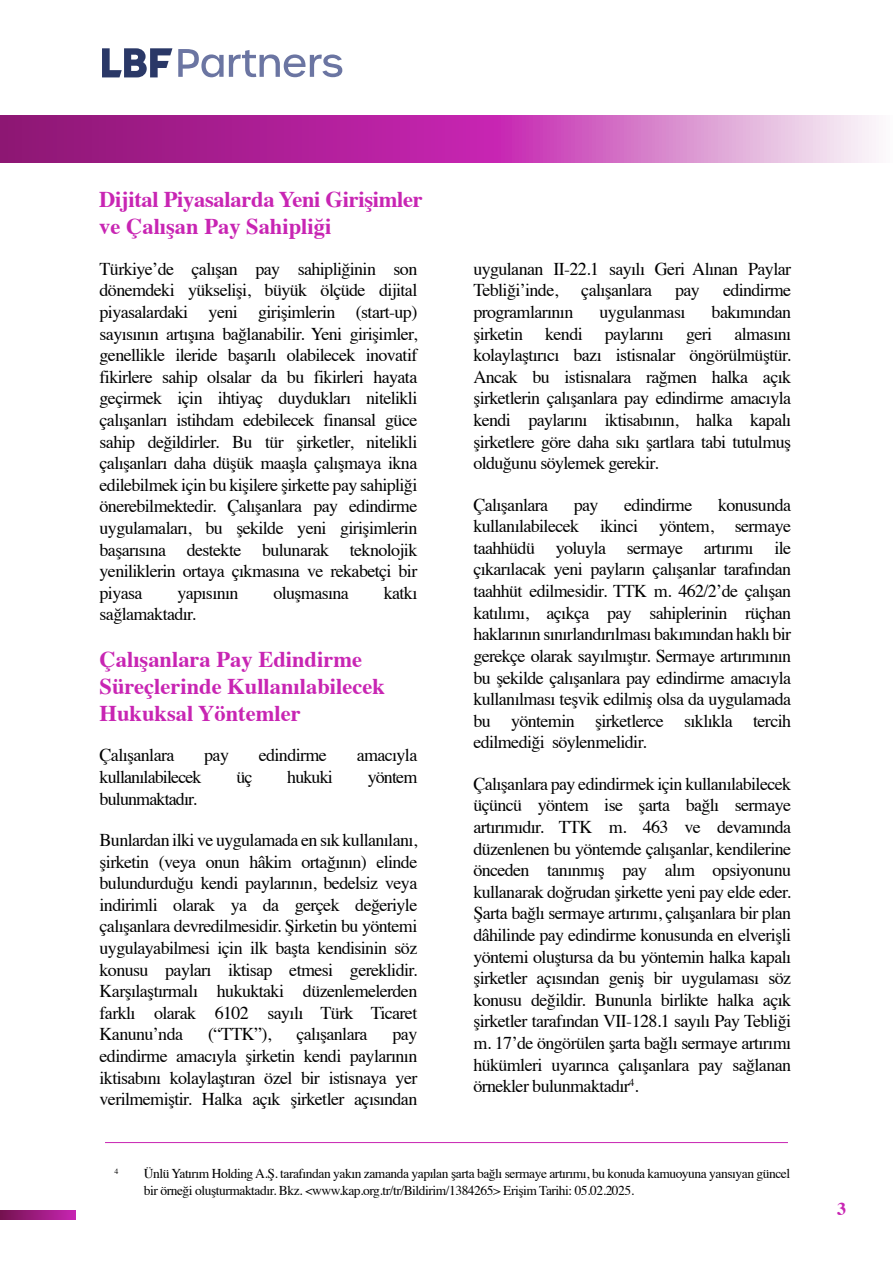
<style>
.page{position:relative;width:893px;height:1263px;background:#fff}
.page>*{position:absolute;margin:0;border:0;box-sizing:border-box;transform-origin:0 0}
.t1{font:700 22.5px/27px "Times";color:#c825b3}
.t2{font:18px/21.6px "Times";letter-spacing:-.035em;color:#000;text-align:justify}
.t3{font:700 18px "Times";color:#c825b3}
.t4{font:13.5px/16.2px "Times";letter-spacing:-.035em;color:#000}
.t5{font:7.8px "Times";color:#000}
</style>
<div class="page">
<svg style="left:102px;top:48px;width:70px;height:29px"></svg>
<svg style="left:178px;top:49px;width:164px;height:28px"></svg>
<hr style="left:105px;top:1142px;width:683px;height:1px;background:#c825b3">
<svg style="left:0;top:1210px;width:75px;height:9px"></svg>
<svg style="left:0;top:115px;width:876px;height:48px;background:#c050ae"></svg>
<p class="t1" style="left:99px;top:183px;width:325px">Dijital Piyasalarda Yeni Girişimler ve Çalışan Pay Sahipliği</p>
<p class="t2" style="left:100px;top:256px;width:319px">Türkiye’de çalışan pay sahipliğinin son dönemdeki yükselişi, büyük ölçüde dijital piyasalardaki yeni girişimlerin (start-up) sayısının artışına bağlanabilir. Yeni girişimler, genellikle ileride başarılı olabilecek inovatif fikirlere sahip olsalar da bu fikirleri hayata geçirmek için ihtiyaç duydukları nitelikli çalışanları istihdam edebilecek finansal güce sahip değildirler. Bu tür şirketler, nitelikli çalışanları daha düşük maaşla çalışmaya ikna edilebilmek için bu kişilere şirkette pay sahipliği önerebilmektedir. Çalışanlara pay edindirme uygulamaları, bu şekilde yeni girişimlerin başarısına destekte bulunarak teknolojik yeniliklerin ortaya çıkmasına ve rekabetçi bir piyasa</p>
<p class="t2" style="left:177px;top:580px;width:63px">yapısının</p>
<p class="t2" style="left:273px;top:580px;width:77px">oluşmasına</p>
<p class="t2" style="left:384px;top:580px;width:35px">katkı</p>
<p class="t2" style="left:100px;top:602px;width:98px">sağlamaktadır.</p>
<p class="t1" style="left:100px;top:644px;width:287px">Çalışanlara Pay Edindirme<br>Süreçlerinde Kullanılabilecek<br>Hukuksal Yöntemler</p>
<p class="t2" style="left:100px;top:743px;width:76px">Çalışanlara</p>
<p class="t2" style="left:204px;top:743px;width:26px">pay</p>
<p class="t2" style="left:259px;top:743px;width:70px">edindirme</p>
<p class="t2" style="left:357px;top:743px;width:62px">amacıyla</p>
<p class="t2" style="left:100px;top:764px;width:104px">kullanılabilecek</p>
<p class="t2" style="left:236px;top:764px;width:18px">üç</p>
<p class="t2" style="left:287px;top:764px;width:47px">hukuki</p>
<p class="t2" style="left:368px;top:764px;width:51px">yöntem</p>
<p class="t2" style="left:100px;top:786px;width:99px">bulunmaktadır.</p>
<p class="t2" style="left:100px;top:827px;width:319px">Bunlardan ilki ve uygulamada en sık kullanılanı, şirketin (veya onun hâkim ortağının) elinde bulundurduğu kendi paylarının, bedelsiz veya indirimli olarak ya da gerçek değeriyle çalışanlara devredilmesidir. Şirketin bu yöntemi uygulayabilmesi için ilk başta kendisinin söz konusu payları iktisap etmesi gereklidir.<br>Karşılaştırmalı hukuktaki düzenlemelerden farklı olarak 6102 sayılı Türk Ticaret Kanunu’nda</p>
<p class="t2" style="left:208px;top:1022px;width:65px">(“TTK”),</p>
<p class="t2" style="left:297px;top:1022px;width:72px">çalışanlara</p>
<p class="t2" style="left:100px;top:1022px;width:319px;text-indent:293px">pay edindirme amacıyla şirketin kendi paylarının iktisabını kolaylaştıran özel bir istisnaya yer verilmemiştir. Halka açık şirketler açısından</p>
<p class="t2" style="left:473px;top:256px;width:319px">uygulanan II-22.1 sayılı Geri Alınan Paylar<br>Tebliği’inde,</p>
<p class="t2" style="left:581px;top:278px;width:72px">çalışanlara</p>
<p class="t2" style="left:675px;top:278px;width:26px">pay</p>
<p class="t2" style="left:723px;top:278px;width:70px">edindirme</p>
<p class="t2" style="left:473px;top:300px;width:102px">programlarının</p>
<p class="t2" style="left:599px;top:300px;width:87px">uygulanması</p>
<p class="t2" style="left:473px;top:300px;width:319px;text-indent:238px">bakımından şirketin kendi paylarını geri almasını kolaylaştırıcı bazı istisnalar öngörülmüştür.<br>Ancak bu istisnalara rağmen halka açık şirketlerin çalışanlara pay edindirme amacıyla kendi paylarını iktisabının, halka kapalı şirketlere göre daha sıkı şartlara tabi tutulmuş olduğunu söylemek gerekir.</p>
<p class="t2" style="left:473px;top:492px;width:76px">Çalışanlara</p>
<p class="t2" style="left:574px;top:492px;width:26px">pay</p>
<p class="t2" style="left:624px;top:492px;width:70px">edindirme</p>
<p class="t2" style="left:473px;top:492px;width:319px;text-indent:245px">konusunda kullanılabilecek ikinci yöntem, sermaye taahhüdü yoluyla sermaye artırımı ile çıkarılacak yeni payların çalışanlar tarafından taahhüt edilmesidir. TTK m. 462/2’de çalışan katılımı, açıkça pay sahiplerinin rüçhan haklarının sınırlandırılması bakımından haklı bir gerekçe olarak sayılmıştır. Sermaye artırımının bu şekilde çalışanlara pay edindirme amacıyla kullanılması teşvik edilmiş olsa da uygulamada bu yöntemin şirketlerce sıklıkla tercih edilmediği söylenmelidir.</p>
<p class="t2" style="left:473px;top:771px;width:319px">Çalışanlara pay edindirmek için kullanılabilecek üçüncü yöntem ise şarta bağlı sermaye artırımıdır. TTK m. 463 ve devamında düzenlenen bu yöntemde çalışanlar, kendilerine önceden tanınmış pay alım opsiyonunu kullanarak doğrudan şirkette yeni pay elde eder.<br>Şarta bağlı sermaye artırımı, çalışanlara bir plan dâhilinde pay edindirme konusunda en elverişli yöntemi oluştursa da bu yöntemin halka kapalı şirketler açısından geniş bir uygulaması söz konusu değildir. Bununla birlikte halka açık şirketler tarafından VII-128.1 sayılı Pay Tebliği m. 17’de öngörülen şarta bağlı sermaye artırımı hükümleri uyarınca çalışanlara pay sağlanan örnekler bulunmaktadır<sup>4</sup>.</p>
<p class="t5" style="left:114px;top:1164px;width:5px">4</p>
<p class="t4" style="left:144px;top:1165px;width:648px">Ünlü Yatırım Holding A.Ş. tarafından yakın zamanda yapılan şarta bağlı sermaye artırımı, bu konuda kamuoyuna yansıyan güncel bir örneği oluşturmaktadır. Bkz. &lt;www.kap.org.tr/tr/Bildirim/1384265&gt; Erişim Tarihi: 05.02.2025.</p>
<p class="t3" style="left:837px;top:1191px;width:10px">3</p>
</div>
